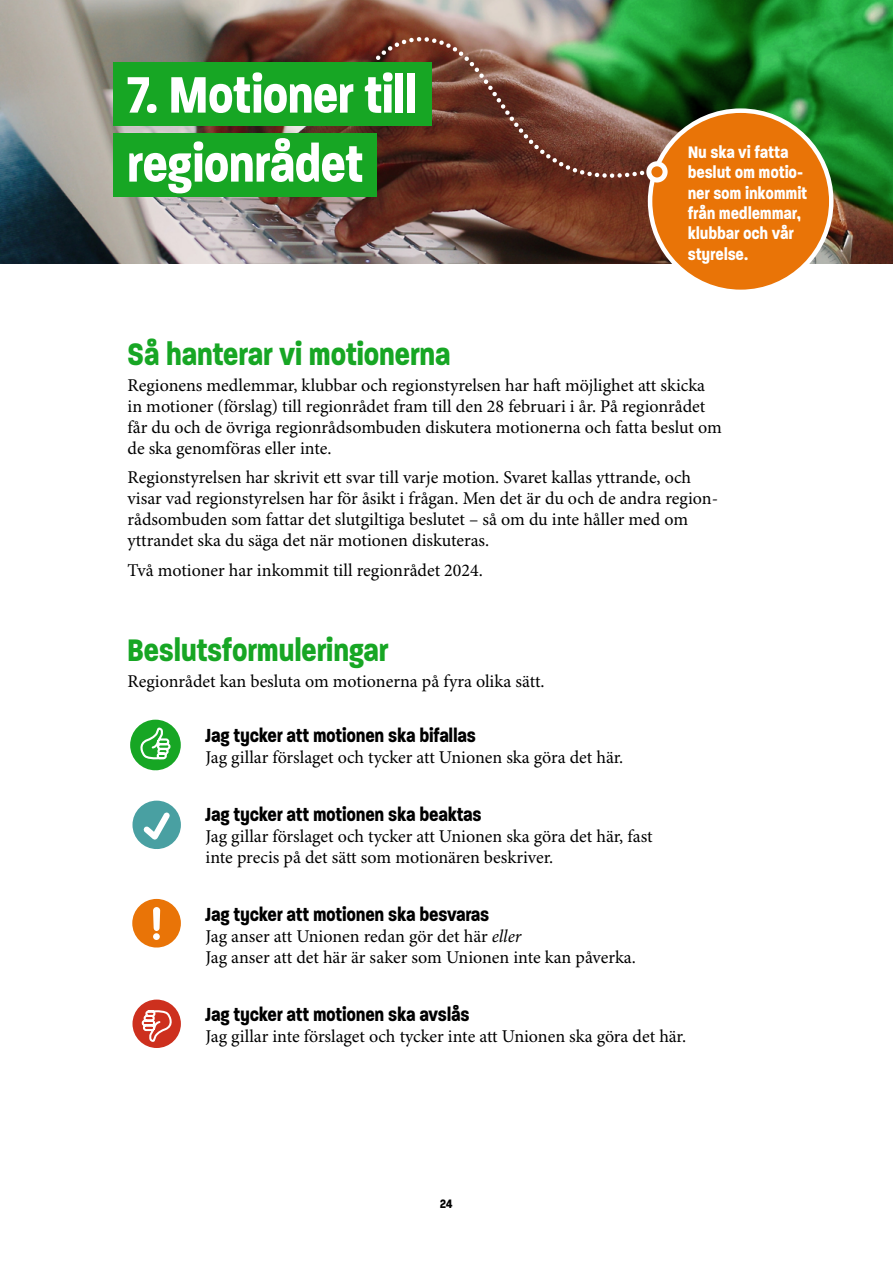
<style>
.page{position:relative;width:893px;height:1263px;background:#fff}
.page>*{position:absolute;margin:0;border:0;box-sizing:border-box;transform-origin:0 0}
.t1{font:700 69px/69px "Paralucent Condensed";letter-spacing:-.005em;color:#fff}
.t2{font:700 42px "Paralucent Condensed";color:#17a624}
.t3{font:700 25.5px "Paralucent Condensed";color:#000}
.t4{font:700 22.5px/20.2px "Paralucent Condensed";letter-spacing:.005em;color:#fff}
.t5{font:18px/21px "Minion Pro";color:#000}
.t6{font:700 16.5px "Paralucent Condensed";color:#000}
.s1{font-style:italic}
</style>
<div class="page">
<img style="left:0;top:0;width:893px;height:264px">
<div style="left:113px;top:134px;width:264px;height:63px;background:#17a624"></div>
<div style="left:113px;top:62px;width:319px;height:64px;background:#17a624"></div>
<div style="left:650px;top:111px;width:181px;height:181px;background:#e97407;border-radius:50%"></div>
<div style="left:648px;top:108px;width:185px;height:186px;border:4px solid #fff;border-radius:50%"></div>
<svg style="left:374px;top:35px;width:340px;height:148px"></svg>
<svg style="left:130px;top:719px;width:51px;height:51px"></svg>
<svg style="left:132px;top:800px;width:49px;height:49px"></svg>
<svg style="left:132px;top:898px;width:49px;height:50px"></svg>
<div style="left:153px;top:933px;width:7px;height:7px;background:#fff;border-radius:50%"></div>
<svg style="left:132px;top:999px;width:49px;height:49px"></svg>
<h1 class="t1" style="left:128px;top:58px;width:291px">7. Motioner till regionrådet</h1>
<p class="t4" style="left:688px;top:142px;width:121px">Nu ska vi fatta beslut om motio&shy;ner som inkommit från medlemmar, klubbar och vår styrelse.</p>
<h2 class="t2" style="left:128px;top:332px;width:325px">Så hanterar vi motionerna</h2>
<p class="t5" style="left:128px;top:375px;width:596px">Regionens medlemmar, klubbar och regionstyrelsen har haft möjlighet att skicka in motioner (förslag) till regionrådet fram till den 28 februari i år. På regionrådet får du och de övriga regionrådsombuden diskutera motionerna och fatta beslut om de ska genomföras eller inte.</p>
<p class="t5" style="left:128px;top:468px;width:592px">Regionstyrelsen har skrivit ett svar till varje motion. Svaret kallas yttrande, och visar vad regionstyrelsen har för åsikt i frågan. Men det är du och de andra region&shy;rådsombuden som fattar det slutgiltiga beslutet – så om du inte håller med om yttrandet ska du säga det när motionen diskuteras.</p>
<p class="t5" style="left:128px;top:560px;width:357px">Två motioner har inkommit till regionrådet 2024.</p>
<h2 class="t2" style="left:128px;top:628px;width:263px">Beslutsformuleringar</h2>
<p class="t5" style="left:128px;top:671px;width:419px">Regionrådet kan besluta om motionerna på fyra olika sätt.</p>
<h3 class="t3" style="left:206px;top:721px;width:272px">Jag tycker att motionen ska bifallas</h3>
<p class="t5" style="left:206px;top:747px;width:419px">Jag gillar förslaget och tycker att Unionen ska göra det här.</p>
<h3 class="t3" style="left:206px;top:800px;width:278px">Jag tycker att motionen ska beaktas</h3>
<p class="t5" style="left:206px;top:826px;width:449px">Jag gillar förslaget och tycker att Unionen ska göra det här, fast inte precis på det sätt som motionären beskriver.</p>
<h3 class="t3" style="left:206px;top:900px;width:285px">Jag tycker att motionen ska besvaras</h3>
<p class="t5" style="left:206px;top:926px;width:432px">Jag anser att Unionen redan gör det här <span class="s1">eller<br></span>Jag anser att det här är saker som Unionen inte kan påverka.</p>
<h3 class="t3" style="left:206px;top:1000px;width:265px">Jag tycker att motionen ska avslås</h3>
<p class="t5" style="left:206px;top:1026px;width:482px">Jag gillar inte förslaget och tycker inte att Unionen ska göra det här.</p>
<p class="t6" style="left:440px;top:1195px;width:14px">24</p>
</div>
